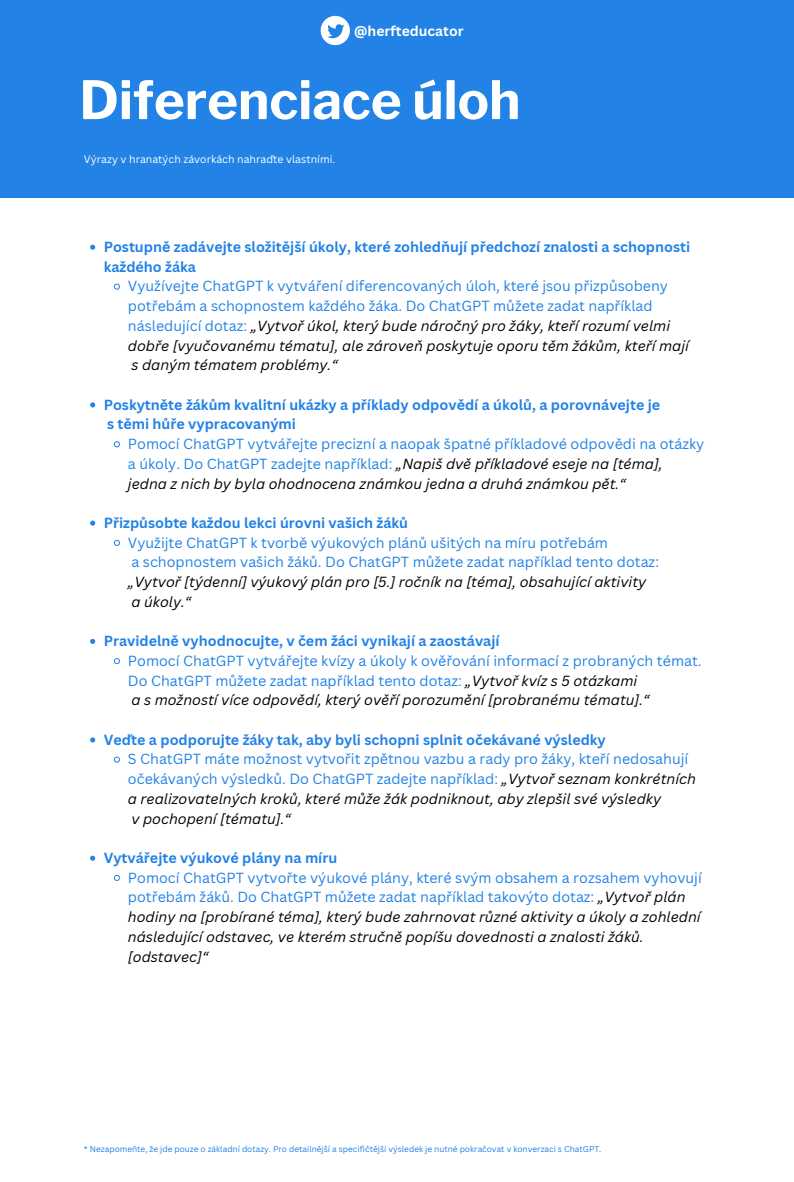
<style>
.page{position:relative;width:794px;height:1182px;background:#fff}
.page>*{position:absolute;margin:0;border:0;box-sizing:border-box;transform-origin:0 0}
.t1{font:700 52.5px "Libre Franklin";color:#fff}
.t2{font:14.25px/19.7px "Canva Sans";color:#2282e6}
.t3{font:italic 14.25px/19.7px "Canva Sans";color:#000}
.t4{font:700 14.25px/19.7px "Canva Sans";color:#2282e6}
.t5{font:700 13.95px "Canva Sans";color:#fff}
.t6{font:10.5px "Canva Sans";color:#fff}
.t7{font:8.25px "Canva Sans";color:#2282e6}
.s1{font-style:italic;color:#000}
.s2{font-style:normal;color:#2282e6}
</style>
<div class="page">
<div style="left:0;top:0;width:793px;height:197px;background:#2282e6"></div>
<svg style="left:90px;top:245px;width:5px;height:5px"></svg>
<svg style="left:114px;top:283px;width:6px;height:7px"></svg>
<svg style="left:90px;top:402px;width:5px;height:5px"></svg>
<svg style="left:114px;top:441px;width:6px;height:6px"></svg>
<svg style="left:90px;top:520px;width:5px;height:5px"></svg>
<svg style="left:114px;top:539px;width:6px;height:7px"></svg>
<svg style="left:90px;top:638px;width:5px;height:6px"></svg>
<svg style="left:114px;top:658px;width:6px;height:6px"></svg>
<svg style="left:90px;top:737px;width:5px;height:5px"></svg>
<svg style="left:114px;top:756px;width:6px;height:6px"></svg>
<svg style="left:90px;top:855px;width:5px;height:5px"></svg>
<svg style="left:114px;top:874px;width:6px;height:7px"></svg>
<svg style="left:320px;top:16px;width:30px;height:29px"></svg>
<p class="t5" style="left:354px;top:22px;width:111px">@herfteducator</p>
<h1 class="t1" style="left:79px;top:68px;width:442px">Diferenciace úloh</h1>
<p class="t6" style="left:84px;top:152px;width:253px">Výrazy v hranatých závorkách nahraďte vlastními.</p>
<p class="t4" style="left:104px;top:236px;width:587px">Postupně zadávejte složitější úkoly, které zohledňují předchozí znalosti a schopnosti každého žáka</p>
<p class="t2" style="left:128px;top:276px;width:562px">Využívejte ChatGPT k vytváření diferencovaných úloh, které jsou přizpůsobeny potřebám a schopnostem každého žáka. Do ChatGPT můžete zadat například následující dotaz: <span class="s1">„Vytvoř úkol, který bude náročný pro žáky, kteří rozumí velmi dobře [vyučovanému tématu], ale zároveň poskytuje oporu těm žákům, kteří mají s daným tématem problémy.“</span></p>
<p class="t4" style="left:104px;top:394px;width:557px">Poskytněte žákům kvalitní ukázky a příklady odpovědí a úkolů, a porovnávejte je s těmi hůře vypracovanými</p>
<p class="t2" style="left:128px;top:433px;width:577px">Pomocí ChatGPT vytvářejte precizní a naopak špatné příkladové odpovědi na otázky a úkoly. Do ChatGPT zadejte například: <span class="s1">„Napiš dvě příkladové eseje na [téma], jedna z nich by byla ohodnocena známkou jedna a druhá známkou pět.“</span></p>
<p class="t4" style="left:104px;top:512px;width:306px">Přizpůsobte každou lekci úrovni vašich žáků</p>
<p class="t2" style="left:128px;top:532px;width:532px">Využijte ChatGPT k tvorbě výukových plánů ušitých na míru potřebám<br>a schopnostem vašich žáků. Do ChatGPT můžete zadat například tento dotaz:</p>
<p class="t3" style="left:128px;top:571px;width:519px">„Vytvoř [týdenní] výukový plán pro [5.] ročník na [téma], obsahující aktivity a úkoly.“</p>
<p class="t4" style="left:104px;top:630px;width:397px">Pravidelně vyhodnocujte, v čem žáci vynikají a zaostávají</p>
<p class="t2" style="left:128px;top:650px;width:575px">Pomocí ChatGPT vytvářejte kvízy a úkoly k ověřování informací z probraných témat.<br>Do ChatGPT můžete zadat například tento dotaz: <span class="s1">„Vytvoř kvíz s 5 otázkami<br>a s možností více odpovědí, který ověří porozumění [probranému tématu].“</span></p>
<p class="t4" style="left:104px;top:729px;width:503px">Veďte a podporujte žáky tak, aby byli schopni splnit očekávané výsledky</p>
<p class="t2" style="left:128px;top:749px;width:569px">S ChatGPT máte možnost vytvořit zpětnou vazbu a rady pro žáky, kteří nedosahují očekávaných výsledků. Do ChatGPT zadejte například: <span class="s1">„Vytvoř seznam konkrétních a realizovatelných kroků, které může žák podniknout, aby zlepšil své výsledky<br>v pochopení [tématu].“</span></p>
<p class="t4" style="left:104px;top:847px;width:235px">Vytvářejte výukové plány na míru</p>
<p class="t3" style="left:128px;top:867px;width:575px"><span class="s2">Pomocí ChatGPT vytvořte výukové plány, které svým obsahem a rozsahem vyhovují potřebám žáků. Do ChatGPT můžete zadat například takovýto dotaz:</span> „Vytvoř plán hodiny na [probírané téma], který bude zahrnovat různé aktivity a úkoly a zohlední následující odstavec, ve kterém stručně popíšu dovednosti a znalosti žáků. [odstavec]“</p>
<p class="t7" style="left:84px;top:1142px;width:518px">* Nezapomeňte, že jde pouze o základní dotazy. Pro detailnější a specifičtější výsledek je nutné pokračovat v konverzaci s ChatGPT.</p>
</div>
